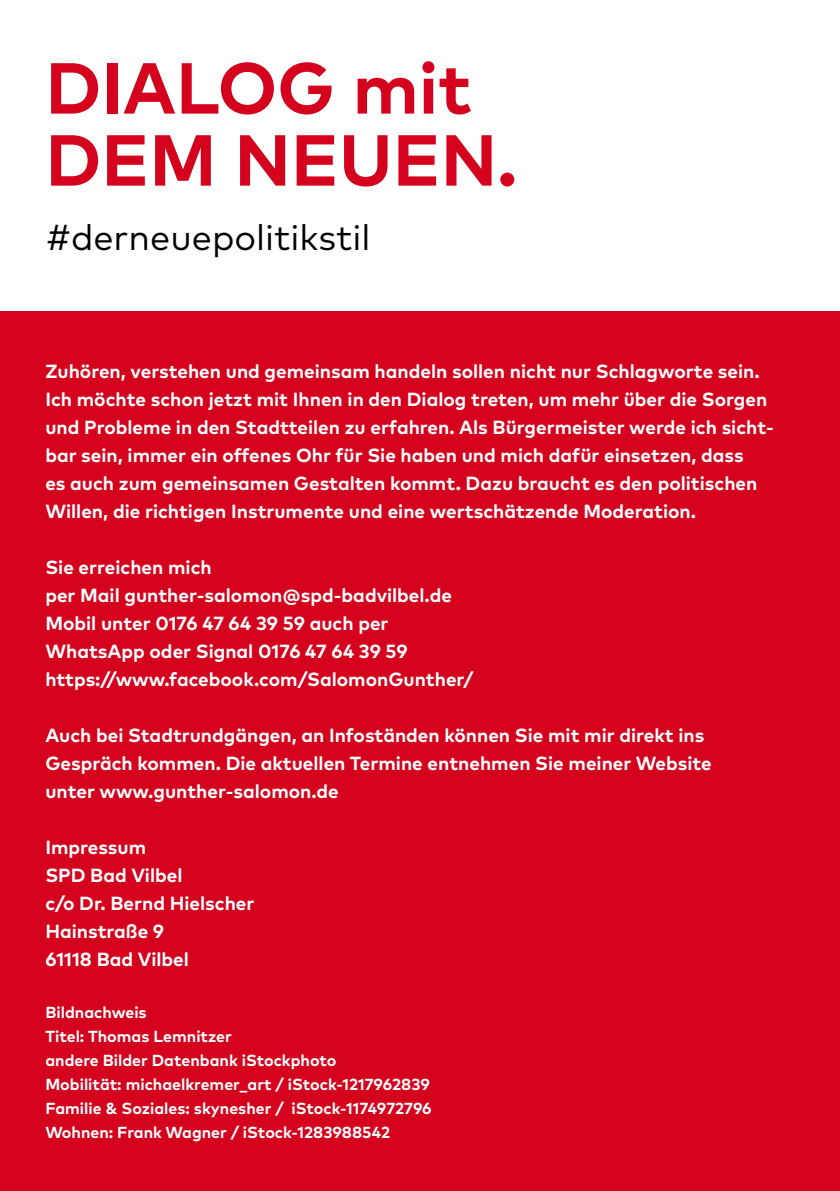
<style>
.page{position:relative;width:840px;height:1191px;background:#fff}
.page>*{position:absolute;margin:0;border:0;box-sizing:border-box;transform-origin:0 0}
.t1{font:700 72px/72px "Mark OT";color:#d4021d}
.t2{font:36px "Mark OT";color:#000}
.t3{font:700 19px/28px "Mark OT";color:#fff}
.t4{font:700 16px/24px "Mark OT";color:#fff}
</style>
<div class="page">
<div style="left:0;top:312px;width:839px;height:879px;background:#d4021d"></div>
<h1 class="t1" style="left:45px;top:50px;width:473px">DIALOG mit<br>DEM NEUEN.</h1>
<h2 class="t2" style="left:45px;top:215px;width:326px">#derneuepolitikstil</h2>
<p class="t3" style="left:45px;top:357px;width:729px">Zuhören, verstehen und gemeinsam handeln sollen nicht nur Schlagworte sein.<br>Ich möchte schon jetzt mit Ihnen in den Dialog treten, um mehr über die Sorgen und Probleme in den Stadtteilen zu erfahren. Als Bürgermeister werde ich sicht&shy;bar sein, immer ein offenes Ohr für Sie haben und mich dafür einsetzen, dass<br>es auch zum gemeinsamen Gestalten kommt. Dazu braucht es den politischen Willen, die richtigen Instrumente und eine wertschätzende Moderation.</p>
<p class="t3" style="left:45px;top:553px;width:429px">Sie erreichen mich<br>per Mail gunther-salomon@spd-badvilbel.de Mobil unter 0176 47 64 39 59 auch per WhatsApp oder Signal 0176 47 64 39 59 https://www.facebook.com/SalomonGunther/</p>
<p class="t3" style="left:45px;top:721px;width:667px">Auch bei Stadtrundgängen, an Infoständen können Sie mit mir direkt ins<br>Gespräch kommen. Die aktuellen Termine entnehmen Sie meiner Website unter www.gunther-salomon.de</p>
<p class="t3" style="left:45px;top:833px;width:210px">Impressum<br>SPD Bad Vilbel<br>c/o Dr. Bernd Hielscher<br>Hainstraße 9<br>61118 Bad Vilbel</p>
<p class="t4" style="left:45px;top:1000px;width:387px">Bildnachweis<br>Titel: Thomas Lemnitzer<br>andere Bilder Datenbank iStockphoto<br>Mobilität: michaelkremer_art / iStock-1217962839<br>Familie &amp; Soziales: skynesher / iStock-1174972796<br>Wohnen: Frank Wagner / iStock-1283988542</p>
</div>
